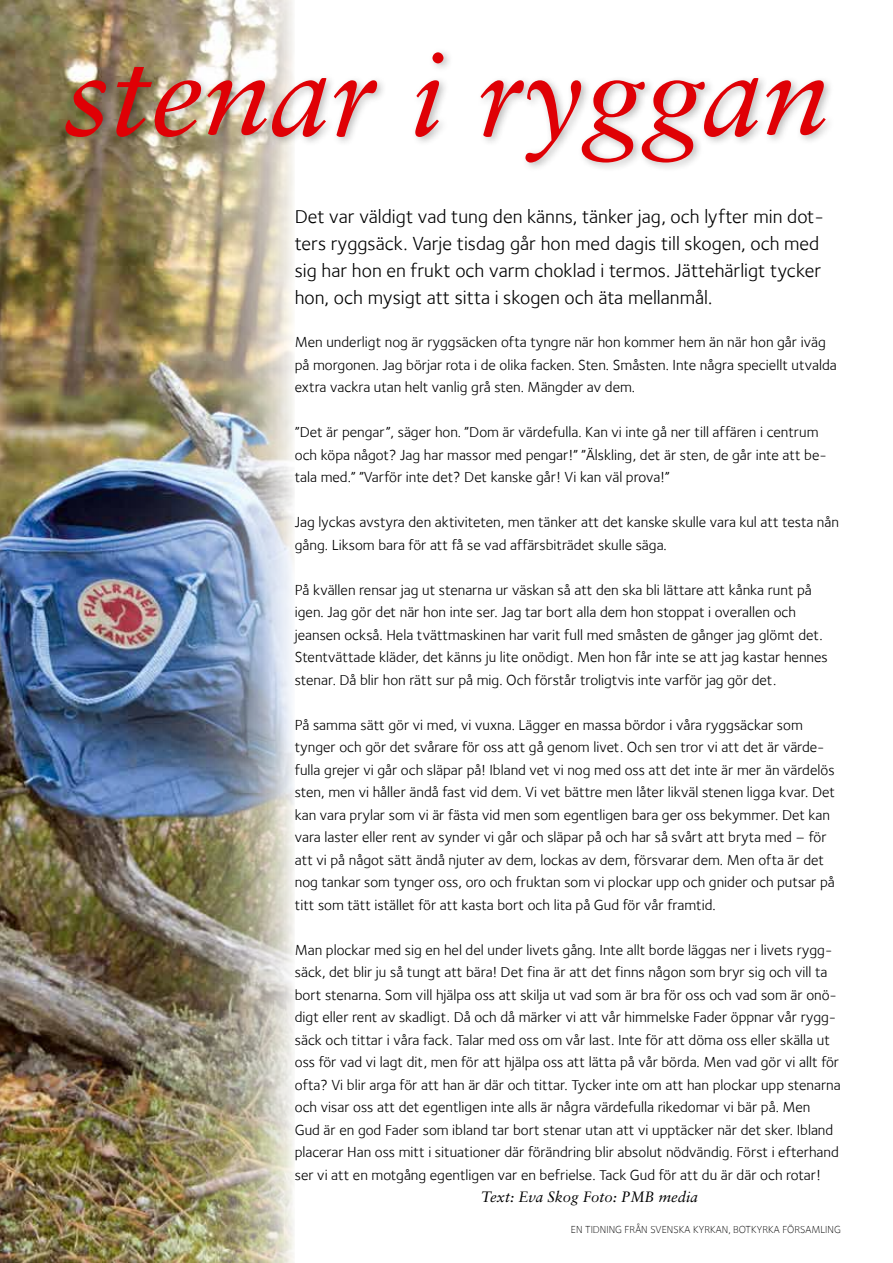
<style>
.page{position:relative;width:893px;height:1263px;background:#fff}
.page>*{position:absolute;margin:0;border:0;box-sizing:border-box;transform-origin:0 0}
.t1{font:120px "Sabon Italic Os F";color:#df0005}
.t2{font:19.5px/27px "Foundry Sterling";color:#000}
.t3{font:15px/22.5px "Foundry Sterling";color:#000}
.t4{font:15px "Sabon Italic Os F";color:#000}
.t5{font:10.5px "Foundry Sterling Light OSF";color:#000}
</style>
<div class="page">
<img style="left:0;top:0;width:294px;height:1263px">
<div style="left:61px;top:47px;width:774px;height:126px;background:#000;opacity:.28"></div>
<h1 class="t1" style="left:64px;top:24px;width:767px">stenar i ryggan</h1>
<p class="t2" style="left:295px;top:203px;width:531px">Det var väldigt vad tung den känns, tänker jag, och lyfter min dot&shy;ters ryggsäck. Varje tisdag går hon med dagis till skogen, och med sig har hon en frukt och varm choklad i termos. Jättehärligt tycker hon, och mysigt att sitta i skogen och äta mellanmål.</p>
<p class="t3" style="left:295px;top:331px;width:544px">Men underligt nog är ryggsäcken ofta tyngre när hon kommer hem än när hon går iväg på morgonen. Jag börjar rota i de olika facken. Sten. Småsten. Inte några speciellt utvalda extra vackra utan helt vanlig grå sten. Mängder av dem.</p>
<p class="t3" style="left:295px;top:421px;width:533px">”Det är pengar”, säger hon. ”Dom är värdefulla. Kan vi inte gå ner till affären i centrum och köpa något? Jag har massor med pengar!” ”Älskling, det är sten, de går inte att be&shy;tala med.” ”Varför inte det? Det kanske går! Vi kan väl prova!”</p>
<p class="t3" style="left:295px;top:511px;width:546px">Jag lyckas avstyra den aktiviteten, men tänker att det kanske skulle vara kul att testa nån gång. Liksom bara för att få se vad affärsbiträdet skulle säga.</p>
<p class="t3" style="left:295px;top:578px;width:534px">På kvällen rensar jag ut stenarna ur väskan så att den ska bli lättare att kånka runt på igen. Jag gör det när hon inte ser. Jag tar bort alla dem hon stoppat i overallen och jeansen också. Hela tvättmaskinen har varit full med småsten de gånger jag glömt det.<br>Stentvättade kläder, det känns ju lite onödigt. Men hon får inte se att jag kastar hennes stenar. Då blir hon rätt sur på mig. Och förstår troligtvis inte varför jag gör det.</p>
<p class="t3" style="left:295px;top:713px;width:542px">På samma sätt gör vi med, vi vuxna. Lägger en massa bördor i våra ryggsäckar som tynger och gör det svårare för oss att gå genom livet. Och sen tror vi att det är värde&shy;fulla grejer vi går och släpar på! Ibland vet vi nog med oss att det inte är mer än värdelös sten, men vi håller ändå fast vid dem. Vi vet bättre men låter likväl stenen ligga kvar. Det kan vara prylar som vi är fästa vid men som egentligen bara ger oss bekymmer. Det kan vara laster eller rent av synder vi går och släpar på och har så svårt att bryta med – för att vi på något sätt ändå njuter av dem, lockas av dem, försvarar dem. Men ofta är det nog tankar som tynger oss, oro och fruktan som vi plockar upp och gnider och putsar på titt som tätt istället för att kasta bort och lita på Gud för vår framtid.</p>
<p class="t3" style="left:295px;top:938px;width:547px">Man plockar med sig en hel del under livets gång. Inte allt borde läggas ner i livets rygg&shy;säck, det blir ju så tungt att bära! Det fina är att det finns någon som bryr sig och vill ta bort stenarna. Som vill hjälpa oss att skilja ut vad som är bra för oss och vad som är onö&shy;digt eller rent av skadligt. Då och då märker vi att vår himmelske Fader öppnar vår rygg&shy;säck och tittar i våra fack. Talar med oss om vår last. Inte för att döma oss eller skälla ut oss för vad vi lagt dit, men för att hjälpa oss att lätta på vår börda. Men vad gör vi allt för ofta? Vi blir arga för att han är där och tittar. Tycker inte om att han plockar upp stenarna och visar oss att det egentligen inte alls är några värdefulla rikedomar vi bär på. Men<br>Gud är en god Fader som ibland tar bort stenar utan att vi upptäcker när det sker. Ibland placerar Han oss mitt i situationer där förändring blir absolut nödvändig. Först i efterhand ser vi att en motgång egentligen var en befrielse. Tack Gud för att du är där och rotar!</p>
<p class="t4" style="left:481px;top:1188px;width:218px">Text: Eva Skog Foto: PMB media</p>
<p class="t5" style="left:571px;top:1224px;width:271px">EN TIDNING FRÅN SVENSKA KYRKAN, BOTKYRKA FÖRSAMLING</p>
</div>
